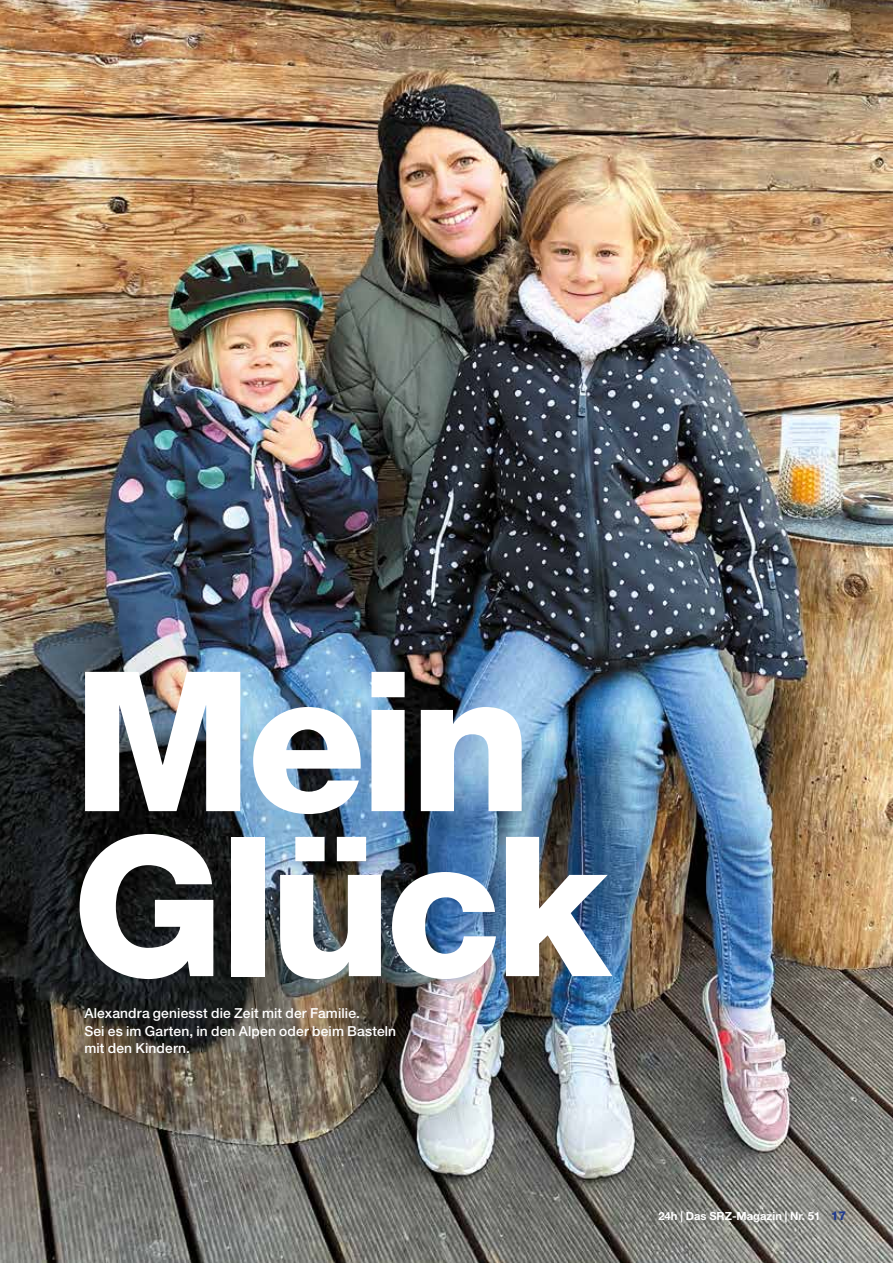
<style>
.page{position:relative;width:893px;height:1263px;background:#fff}
.page>*{position:absolute;margin:0;border:0;box-sizing:border-box;transform-origin:0 0}
.t1{font:800 195px/165px "Helvetica Neue LT Std";letter-spacing:-.035em;color:#fff}
.t2{font:500 13.8px/17.2px "Helvetica Neue LT Std";letter-spacing:.01em;color:#fff}
.t3{font:700 11.25px "Helvetica Neue LT Std";color:#fff}
.s1{font-weight:800;font-size:12.3px;color:#213a8f}
</style>
<div class="page">
<img style="left:0;top:0;width:893px;height:1263px">
<h1 class="t1" style="left:72px;top:659px;width:540px">Mein<br>Glück</h1>
<p class="t2" style="left:84px;top:1005px;width:313px">Alexandra geniesst die Zeit mit der Familie.<br>Sei es im Garten, in den Alpen oder beim Basteln mit den Kindern.</p>
<p class="t3" style="left:658px;top:1209px;width:189px">24h | Das SRZ-Magazin | Nr. 51 <span class="s1">17</span></p>
</div>
